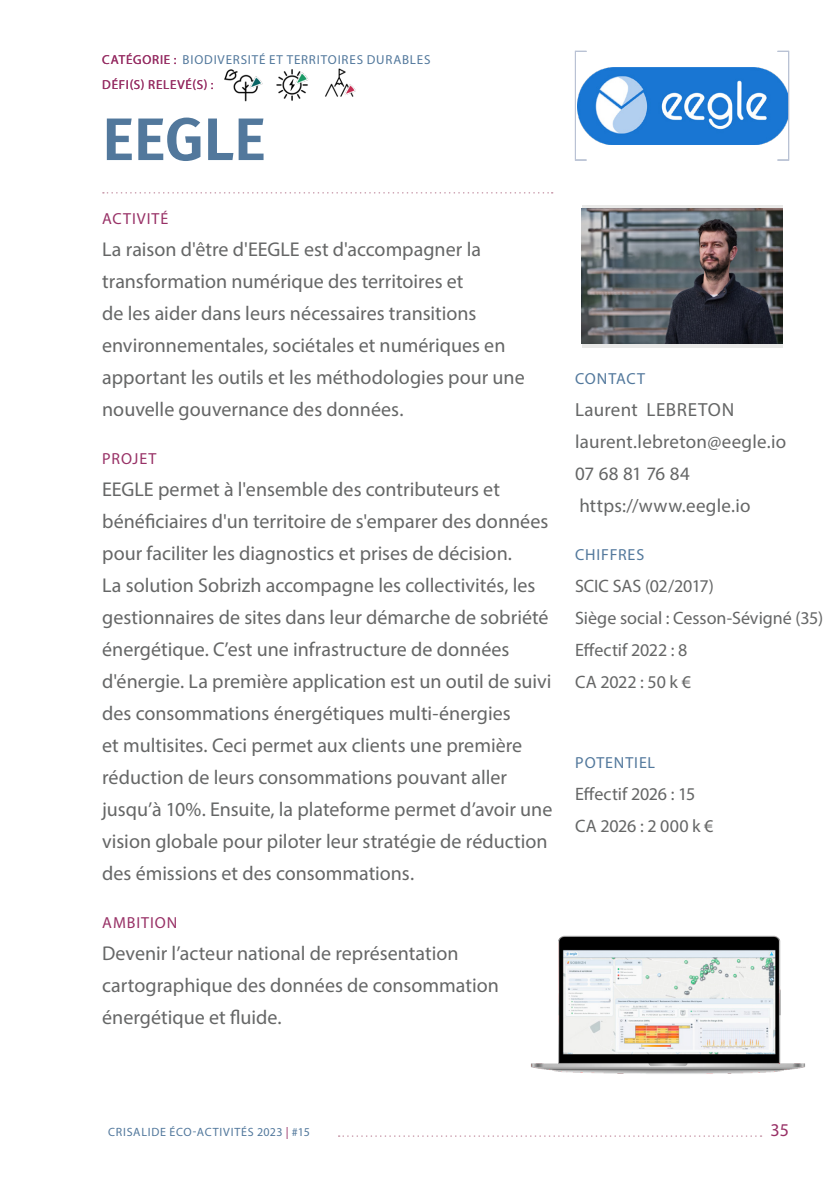
<style>
.page{position:relative;width:840px;height:1191px;background:#fff}
.page>*{position:absolute;margin:0;border:0;box-sizing:border-box;transform-origin:0 0}
.TITRE_DE_FICHE{font:600 60px "Fira Sans";letter-spacing:-.005em;color:#52789c}
.Texte_courant{font:20px/32px "Myriad Pro";color:#656666}
.Titre_Para__Violet{font:20px/32px "Myriad Pro";color:#656666}
.Infos_Col__droite{font:19px "Myriad Pro";letter-spacing:.015em;color:#656666}
.Infos_Col__droite-2{font:18px/32px "Myriad Pro";letter-spacing:-.005em;color:#656666}
.t1{font:18px "Myriad Pro";color:#983166}
.Titre_Para__Bleu{font:16px "Myriad Pro";letter-spacing:.055em;color:#52789c}
.Titre_Para__Violet-2{font:16px "Myriad Pro";letter-spacing:.06em;color:#983166}
.Titre_Para__Bleu-2{font:13px "Myriad Pro";letter-spacing:.065em;color:#52789c}
.Titre_Para__Bleu-3{font:13px "Myriad Pro";letter-spacing:.06em;color:#983166}
.t2{font:12px "Myriad Pro";letter-spacing:.06em;color:#52789c}
.s1{color:#983166}
</style>
<div class="page">
<svg style="left:338px;top:1135px;width:423px;height:1px"></svg>
<svg style="left:103px;top:192px;width:449px;height:2px"></svg>
<img style="left:577px;top:68px;width:209px;height:76px">
<div style="left:574px;top:51px;width:12px;height:109px;border:1px solid #b9c2d4"></div>
<svg style="left:581px;top:205px;width:201px;height:143px;background:#c8c7c7"></svg>
<img style="left:581px;top:209px;width:201px;height:134px">
<img style="left:530px;top:935px;width:275px;height:139px">
<img style="left:276px;top:69px;width:32px;height:32px">
<img style="left:225px;top:69px;width:38px;height:33px">
<img style="left:325px;top:68px;width:31px;height:29px">
<p class="Titre_Para__Bleu-3" style="left:102px;top:52px;width:76px">CATÉGORIE :</p>
<p class="Titre_Para__Bleu-3" style="left:102px;top:77px;width:113px">DÉFI(S) RELEVÉ(S) :</p>
<p class="TITRE_DE_FICHE" style="left:102px;top:90px;width:165px">EEGLE</p>
<p class="Titre_Para__Bleu-2" style="left:182px;top:52px;width:249px">BIODIVERSITÉ ET TERRITOIRES DURABLES</p>
<p class="Titre_Para__Violet-2" style="left:102px;top:209px;width:67px">ACTIVITÉ</p>
<p class="Titre_Para__Violet" style="left:102px;top:233px;width:424px">La raison d'être d'EEGLE est d'accompagner la transformation numérique des territoires et<br>de les aider dans leurs nécessaires transitions environnementales, sociétales et numériques en apportant les outils et les méthodologies pour une nouvelle gouvernance des données.</p>
<p class="Titre_Para__Violet-2" style="left:102px;top:449px;width:55px">PROJET</p>
<p class="Texte_courant" style="left:102px;top:473px;width:451px">EEGLE permet à l'ensemble des contributeurs et bénéficiaires d'un territoire de s'emparer des données pour faciliter les diagnostics et prises de décision.<br>La solution Sobrizh accompagne les collectivités, les gestionnaires de sites dans leur démarche de sobriété énergétique. C’est une infrastructure de données d'énergie. La première application est un outil de suivi des consommations énergétiques multi-énergies<br>et multisites. Ceci permet aux clients une première réduction de leurs consommations pouvant aller jusqu’à 10%. Ensuite, la plateforme permet d’avoir une vision globale pour piloter leur stratégie de réduction des émissions et des consommations.</p>
<p class="Titre_Para__Violet-2" style="left:102px;top:913px;width:76px">AMBITION</p>
<p class="Texte_courant" style="left:102px;top:937px;width:398px">Devenir l’acteur national de représentation cartographique des données de consommation énergétique et fluide.</p>
<p class="Titre_Para__Bleu" style="left:575px;top:369px;width:71px">CONTACT</p>
<p class="Infos_Col__droite" style="left:574px;top:398px;width:160px">Laurent LEBRETON</p>
<p class="Infos_Col__droite" style="left:574px;top:430px;width:212px">laurent.lebreton@eegle.io</p>
<p class="Infos_Col__droite" style="left:574px;top:462px;width:116px">07 68 81 76 84</p>
<p class="Infos_Col__droite" style="left:579px;top:494px;width:173px">https://www.eegle.io</p>
<p class="Titre_Para__Bleu" style="left:575px;top:545px;width:70px">CHIFFRES</p>
<p class="Infos_Col__droite-2" style="left:574px;top:570px;width:140px">SCIC SAS (02/2017)</p>
<p class="Infos_Col__droite-2" style="left:574px;top:602px;width:249px">Siège social : Cesson-Sévigné (35)<br>Effectif 2022 : 8</p>
<p class="Infos_Col__droite-2" style="left:574px;top:666px;width:117px">CA 2022 : 50 k €</p>
<p class="Titre_Para__Bleu" style="left:575px;top:753px;width:81px">POTENTIEL</p>
<p class="Infos_Col__droite-2" style="left:574px;top:778px;width:122px">Effectif 2026 : 15</p>
<p class="Infos_Col__droite-2" style="left:574px;top:810px;width:140px">CA 2026 : 2 000 k €</p>
<p class="t2" style="left:108px;top:1125px;width:203px">CRISALIDE ÉCO-ACTIVITÉS 2023 <span class="s1">|</span> #15</p>
<p class="t1" style="left:770px;top:1119px;width:20px">35</p>
</div>
